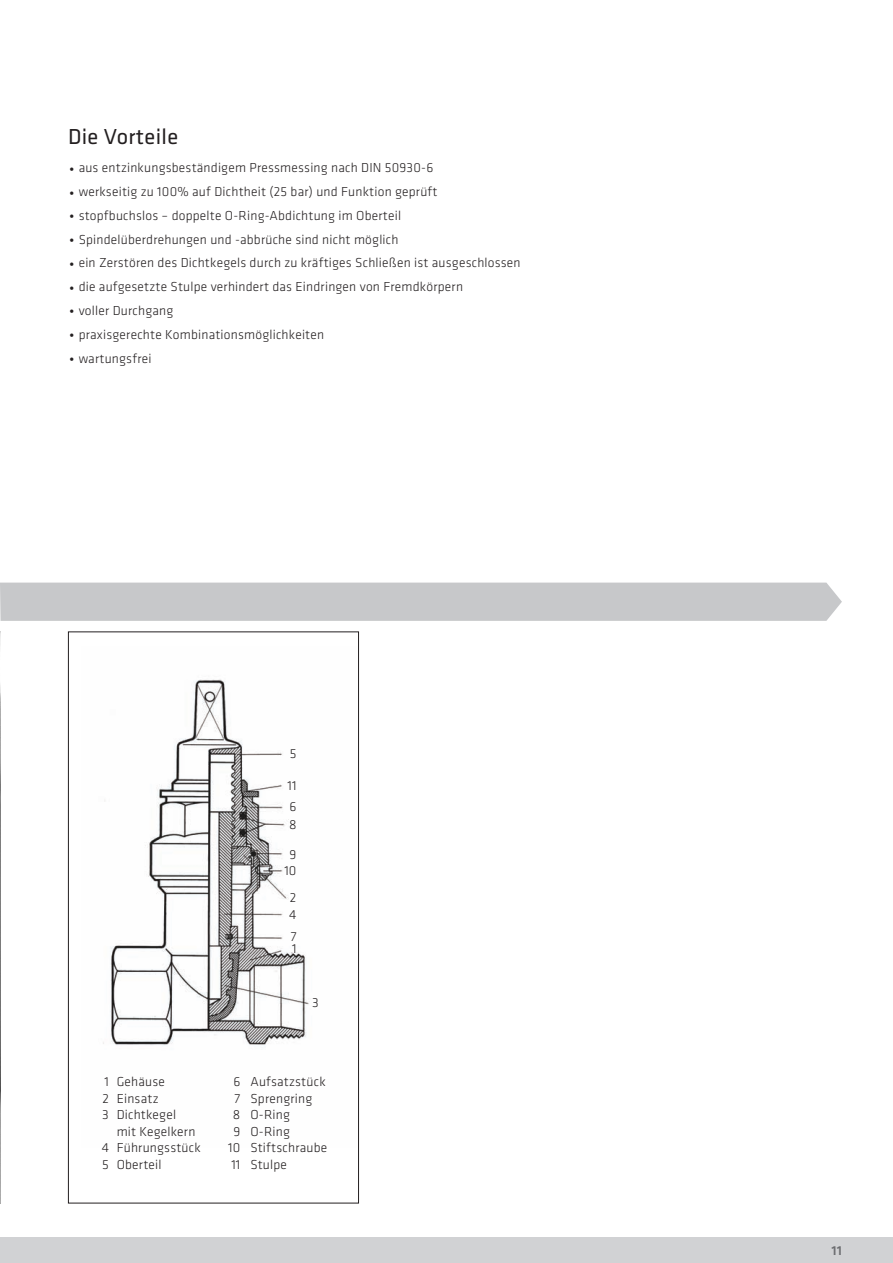
<style>
.page{position:relative;width:893px;height:1263px;background:#fff}
.page>*{position:absolute;margin:0;border:0;box-sizing:border-box;transform-origin:0 0}
.t1{font:22.5px "Klavika";letter-spacing:.015em;color:#231f20}
.t2{font:300 13.5px/23.7px "Klavika";letter-spacing:.015em;color:#231f20}
.t3{font:500 13.5px "Klavika";color:#6c6d70}
.s1{font-family:"Futura";font-weight:500;font-size:24px}
</style>
<div class="page">
<div style="left:0;top:1237px;width:893px;height:26px;background:#d1d2d4"></div>
<div style="left:0;top:583px;width:842px;height:38px;background:#c7c8ca"></div>
<img style="left:0;top:631px;width:1px;height:572px">
<img style="left:103px;top:679px;width:206px;height:367px">
<div style="left:68px;top:631px;width:291px;height:572px;border:1px solid #231f20"></div>
<h1 class="t1" style="left:68px;top:129px;width:112px">Die Vorteile</h1>
<p class="t2" style="left:68px;top:157px;width:454px"><span class="s1">·</span> aus entzinkungsbeständigem Pressmessing nach DIN 50930-6<br><span class="s1">·</span> werkseitig zu 100% auf Dichtheit (25 bar) und Funktion geprüft<br><span class="s1">·</span> stopfbuchslos – doppelte O-Ring-Abdichtung im Oberteil<br><span class="s1">·</span> Spindelüberdrehungen und -abbrüche sind nicht möglich<br><span class="s1">·</span> ein Zerstören des Dichtkegels durch zu kräftiges Schließen ist ausgeschlossen <span class="s1">·</span> die aufgesetzte Stulpe verhindert das Eindringen von Fremdkörpern<br><span class="s1">·</span> voller Durchgang<br><span class="s1">·</span> praxisgerechte Kombinationsmöglichkeiten<br><span class="s1">·</span> wartungsfrei</p>
<p class="t2" style="left:290px;top:743px;width:8px">5</p>
<p class="t2" style="left:287px;top:776px;width:11px;line-height:21px">11<br>6</p>
<p class="t2" style="left:289px;top:813px;width:9px">8</p>
<p class="t2" style="left:284px;top:847px;width:14px;line-height:16.5px;text-align:center">9<br>10</p>
<p class="t2" style="left:289px;top:890px;width:9px;line-height:16.5px">2<br>4</p>
<p class="t2" style="left:291px;top:932px;width:7px;line-height:12px">7<br>1</p>
<p class="t2" style="left:312px;top:992px;width:8px">3</p>
<p class="t2" style="left:105px;top:1071px;width:62px">1 Gehäuse</p>
<p class="t2" style="left:233px;top:1071px;width:94px">6 Aufsatzstück</p>
<p class="t2" style="left:102px;top:1088px;width:58px">2 Einsatz</p>
<p class="t2" style="left:235px;top:1088px;width:79px">7 Sprengring</p>
<p class="t2" style="left:102px;top:1104px;width:75px">3 Dichtkegel</p>
<p class="t2" style="left:233px;top:1104px;width:59px">8 O-Ring</p>
<p class="t2" style="left:117px;top:1121px;width:80px">mit Kegelkern</p>
<p class="t2" style="left:233px;top:1121px;width:58px">9 O-Ring</p>
<p class="t2" style="left:102px;top:1137px;width:101px">4 Führungsstück</p>
<p class="t2" style="left:228px;top:1137px;width:101px">10 Stiftschraube</p>
<p class="t2" style="left:102px;top:1154px;width:61px">5 Oberteil</p>
<p class="t2" style="left:231px;top:1154px;width:57px">11 Stulpe</p>
<p class="t3" style="left:832px;top:1245px;width:12px">11</p>
</div>
